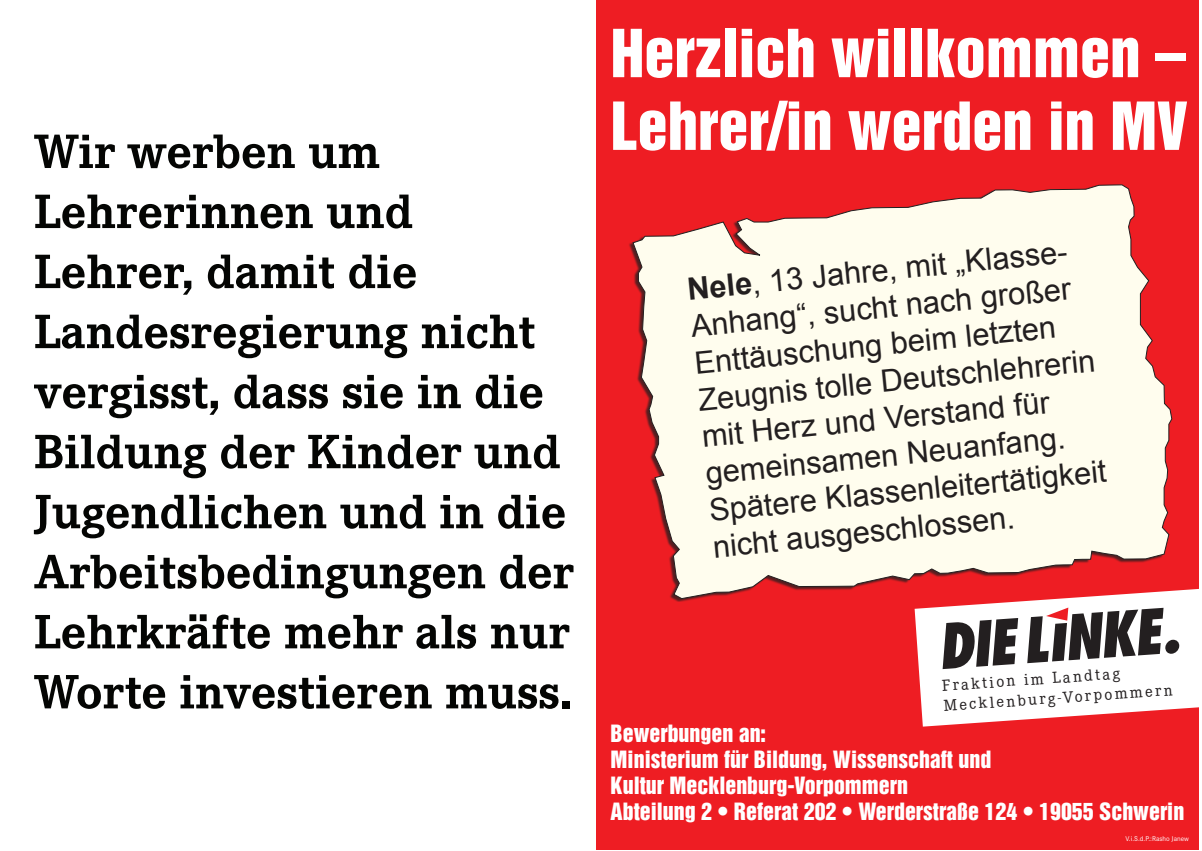
<style>
.page{position:relative;width:1202px;height:851px;background:#fff}
.page>*{position:absolute;margin:0;border:0;box-sizing:border-box;transform-origin:0 0}
.t1{font:60.6px/72.6px "Helvetica Inserat LT";color:#fff}
.t2{font:700 50px/60px "Corporate E";color:#040503}
.t3{font:30.8px/37px "Arial";color:#231f20}
.t4{font:21.8px/26.2px "Helvetica Inserat LT";color:#fff}
.t5{font:16.6px/20px "Corporate E";color:#231f20}
.t6{font:7.2px "Corporate S";color:#fff}
.s1{font-weight:700}
</style>
<div class="page">
<div style="left:597px;top:0;width:602px;height:849px;background:#ee1d23"></div>
<svg style="left:915px;top:588px;width:284px;height:138px;background:#d3bdbe"></svg>
<svg style="left:633px;top:184px;width:539px;height:415px"></svg>
<h2 class="t2" style="left:34px;top:122px;width:541px">Wir werben um<br>Lehrerinnen und<br>Lehrer, damit die<br>Landesregierung nicht vergisst, dass sie in die<br>Bildung der Kinder und<br>Jugendlichen und in die<br>Arbeitsbedingungen der<br>Lehrkräfte mehr als nur<br>Worte investieren muss.</h2>
<h1 class="t1" style="left:611px;top:18px;width:578px">Herzlich willkommen –<br>Lehrer/in werden in MV</h1>
<p class="t3" style="left:684px;top:272px;width:401px;rotate:-6deg"><span class="s1">Nele</span>, 13 Jahre, mit „Klasse-<br>Anhang“, sucht nach großer<br>Enttäuschung beim letzten<br>Zeugnis tolle Deutschlehrerin mit Herz und Verstand für gemeinsamen Neuanfang.<br>Spätere Klassenleitertätigkeit nicht ausgeschlossen.</p>
<p class="t5" style="left:941px;top:675px;width:231px;rotate:-4deg">Fraktion im Landtag<br>Mecklenburg-Vorpommern</p>
<p class="t4" style="left:611px;top:720px;width:575px">Bewerbungen an:<br>Ministerium für Bildung, Wissenschaft und<br>Kultur Mecklenburg-Vorpommern<br>Abteilung 2 • Referat 202 • Werderstraße 124 • 19055 Schwerin</p>
<p class="t6" style="left:1125px;top:834px;width:65px">V.i.S.d.P.:Rasho Janew</p>
</div>
